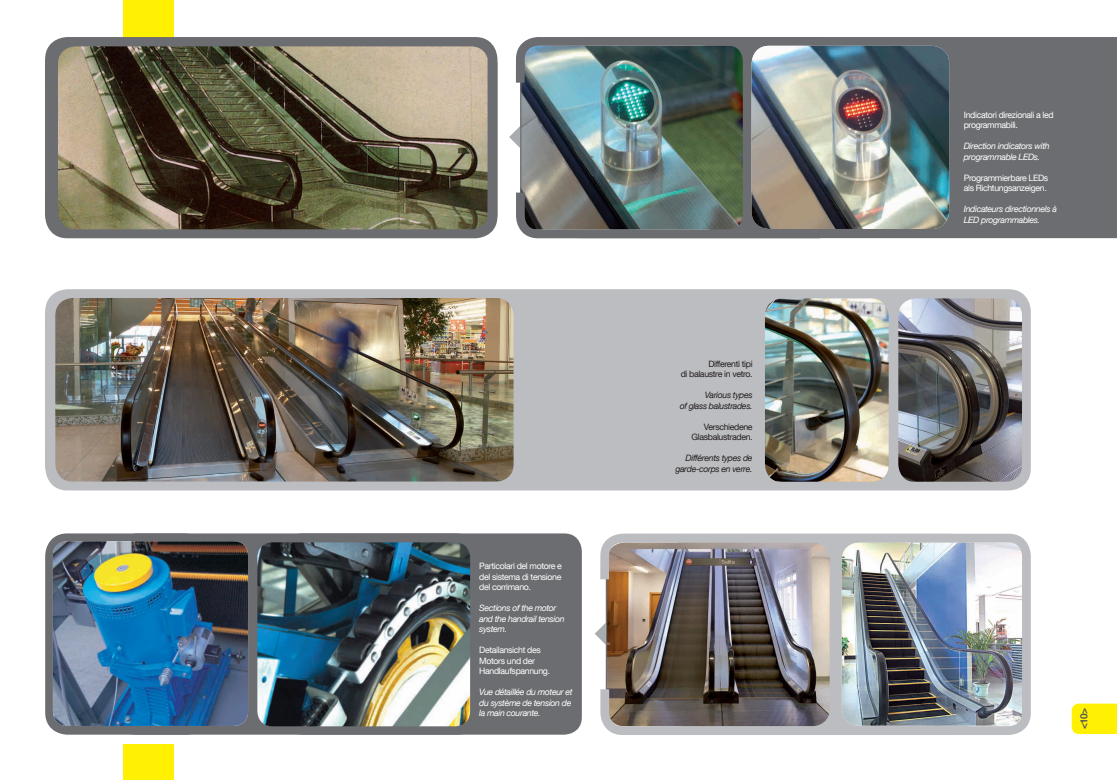
<style>
.page{position:relative;width:1117px;height:780px;background:#fff}
.page>*{position:absolute;margin:0;border:0;box-sizing:border-box;transform-origin:0 0}
.t1{font:700 10px "Helvetica Neue LT Com";color:#57585a}
.t2{font:italic 8.75px/10.5px "Helvetica Neue LT Com";letter-spacing:-.04em;color:#fff}
.t3{font:8.75px/10.5px "Helvetica Neue LT Com";letter-spacing:-.04em;color:#fff}
.t4{font:italic 8.75px/10.5px "Helvetica Neue LT Com";letter-spacing:-.04em;color:#231f20;text-align:right}
.t5{font:8.75px/10.5px "Helvetica Neue LT Com";letter-spacing:-.04em;color:#231f20;text-align:right}
</style>
<div class="page">
<div style="left:829px;top:543px;width:12px;height:182px;background:#bcbdc0"></div>
<img style="left:841px;top:543px;width:179px;height:182px">
<svg style="left:1071px;top:703px;width:45px;height:31px"></svg>
<div style="left:123px;top:0;width:51px;height:177px;background:#fff101"></div>
<div style="left:119px;top:533px;width:462px;height:201px;background:#6c6d70;border-radius:18px"></div>
<div style="left:46px;top:294px;width:980px;height:191px;background:#bcbdc0;border-radius:21px"></div>
<svg style="left:595px;top:628px;width:5px;height:11px"></svg>
<div style="left:742px;top:37px;width:374px;height:201px;background:#6c6d70"></div>
<img style="left:55px;top:299px;width:458px;height:181px">
<img style="left:765px;top:299px;width:123px;height:181px">
<img style="left:898px;top:299px;width:122px;height:181px">
<img style="left:58px;top:47px;width:429px;height:181px">
<img style="left:526px;top:47px;width:216px;height:181px">
<svg style="left:509px;top:130px;width:7px;height:14px"></svg>
<div style="left:516px;top:37px;width:324px;height:201px;border:9px solid #6c6d70;border-radius:18px"></div>
<img style="left:751px;top:46px;width:197px;height:183px">
<div style="left:45px;top:37px;width:452px;height:201px;border:9px solid #6c6d70;border-radius:18px"></div>
<div style="left:45px;top:289px;width:985px;height:201px;border:9px solid #bcbdc0;border-radius:18px"></div>
<hr style="left:520px;top:71px;width:1px;height:128px;background:#6c6d70">
<div style="left:45px;top:533px;width:162px;height:201px;border:9px solid #6c6d70;border-radius:18px"></div>
<img style="left:53px;top:541px;width:195px;height:185px">
<div style="left:280px;top:533px;width:199px;height:201px;border:9px solid #6c6d70;border-radius:18px"></div>
<img style="left:257px;top:542px;width:213px;height:184px">
<img style="left:610px;top:543px;width:219px;height:182px">
<div style="left:600px;top:533px;width:430px;height:202px;border:9px solid #bcbdc0;border-radius:18px"></div>
<div style="left:123px;top:744px;width:51px;height:36px;background:#fff101"></div>
<p class="t3" style="left:479px;top:560px;width:84px;text-align:justify">Particolari del motore e del sistema di tensione del corrimano.</p>
<p class="t2" style="left:479px;top:602px;width:87px">Sections of the motor and the handrail tension system.</p>
<p class="t3" style="left:479px;top:644px;width:72px">Detailansicht des<br>Motors und der<br>Handlaufspannung.</p>
<p class="t2" style="left:479px;top:686px;width:95px">Vue détaillée du moteur et du système de tension de la main courante.</p>
<p class="t5" style="left:680px;top:358px;width:73px">Differenti tipi<br>di balaustre in vetro.</p>
<p class="t4" style="left:679px;top:389px;width:74px">Various types<br>of glass balustrades.</p>
<p class="t5" style="left:691px;top:421px;width:63px">Verschiedene<br>Glasbalustraden.</p>
<p class="t4" style="left:675px;top:452px;width:79px">Différents types de garde-corps en verre.</p>
<p class="t3" style="left:963px;top:109px;width:91px">Indicatori direzionali a led programmabili.</p>
<p class="t2" style="left:963px;top:141px;width:87px">Direction indicators with programmable LEDs.</p>
<p class="t3" style="left:963px;top:172px;width:86px">Programmierbare LEDs als Richtungsanzeigen.</p>
<p class="t2" style="left:963px;top:204px;width:95px">Indicateurs directionnels à<br>LED programmables.</p>
<p class="t1" style="left:1077px;top:729px;width:22px;rotate:-90deg">&lt;10&gt;</p>
</div>
